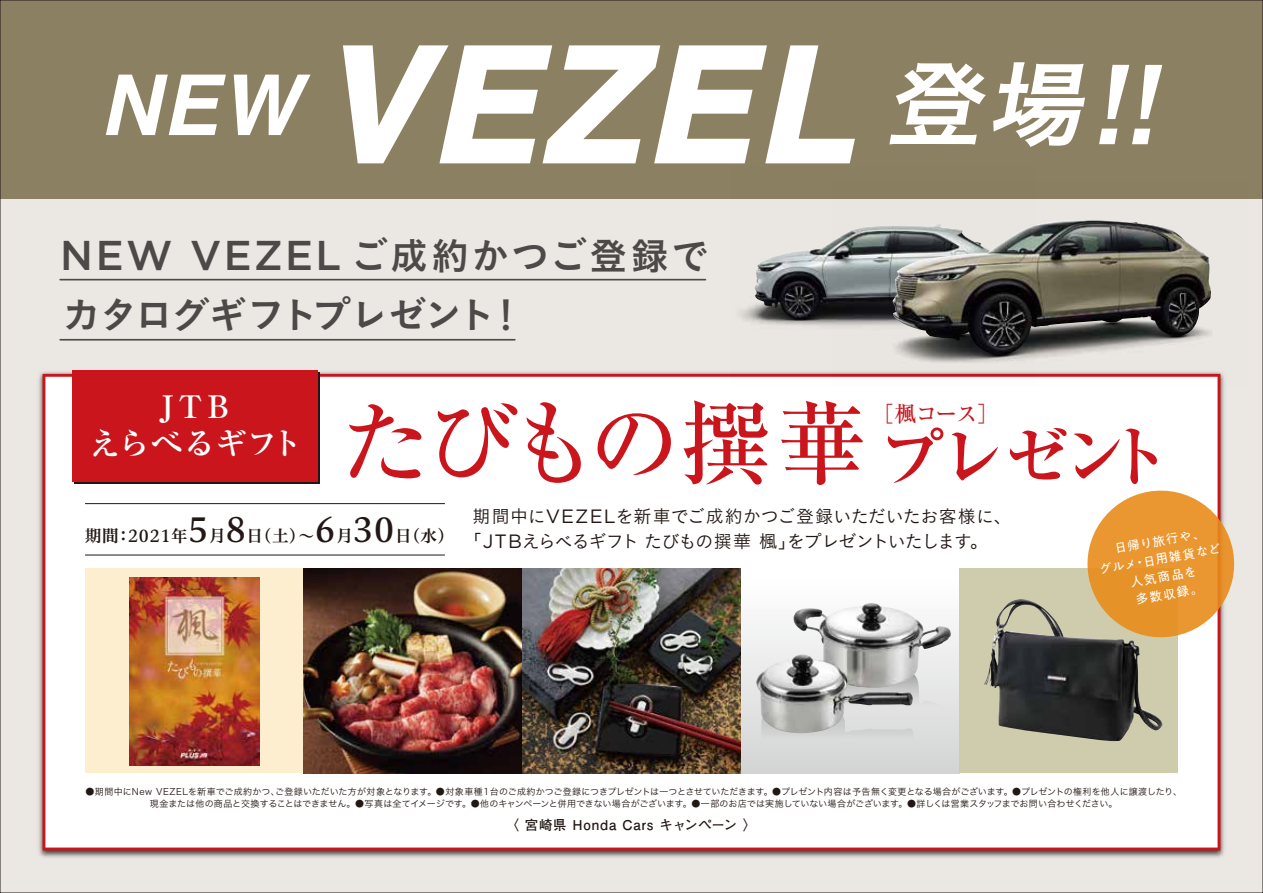
<style>
.page{position:relative;width:1263px;height:893px;background:#8c8062}
.page>*{position:absolute;margin:0;border:0;box-sizing:border-box;transform-origin:0 0}
.t1{font:italic 700 158.1px "Helvetica";letter-spacing:.04em;color:#fff}
.t2{font:italic 96px "Koburina Go Std W6";color:#fff}
.t3{font:500 91.5px "Ryumin Pro";letter-spacing:-.05em;color:#ca151d}
.t4{font:italic 700 84px "Helvetica";color:#fff}
.t5{font:37.65px/59.6px "Koburina Go Std W6";letter-spacing:.005em;color:#4c4948}
.t6{font:700 31.05px/36.9px "Ryumin Pro";letter-spacing:.03em;color:#fff;text-align:center}
.t7{font:500 21.9px "Ryumin Pro";color:#ca151d}
.t8{font:18px/25.2px "Koburina Go Std W3";letter-spacing:-.03em;color:#221714}
.t9{font:700 13.5px "Futo Go B101 Pro";letter-spacing:.055em;color:#221714}
.t10{font:12.45px/18px "PA1 Gothic Std";color:#fff;text-align:center}
.t11{font:9px/12px "Hira Kaku Pro W3";letter-spacing:-.005em;color:#221714;text-align:center}
.s1{font-family:"Gotham";font-weight:500;font-size:41.7px}
.s2{font-family:"Gotham";font-weight:500;font-size:113.4px}
.s3{font-weight:700;font-size:66.75px}
.s4{font-family:"Gotham";font-size:19.2px}
</style>
<div class="page">
<div style="left:0;top:200px;width:1263px;height:693px;background:#ebe8e3"></div>
<svg style="left:343px;top:45px;width:512px;height:119px"></svg>
<img style="left:39px;top:371px;width:1185px;height:487px">
<div style="left:43px;top:374px;width:1177px;height:476px;background:#fff"></div>
<div style="left:85px;top:569px;width:219px;height:204px;background:#fceece"></div>
<img style="left:304px;top:569px;width:437px;height:204px">
<div style="left:741px;top:569px;width:218px;height:204px;background:linear-gradient(to bottom,#fff,#d4d4d4)"></div>
<div style="left:757px;top:733px;width:194px;height:40px;background:#d7d7d8"></div>
<img style="left:756px;top:603px;width:195px;height:130px">
<div style="left:959px;top:569px;width:219px;height:204px;background:#cfccae"></div>
<img style="left:984px;top:599px;width:178px;height:142px">
<hr style="left:85px;top:555px;width:360px;height:1px;background:#221714">
<hr style="left:85px;top:503px;width:360px;height:1px;background:#221714">
<hr style="left:60px;top:279px;width:645px;height:1px;background:#4c4948">
<hr style="left:60px;top:339px;width:455px;height:2px;background:#4c4948">
<svg style="left:1087px;top:491px;width:147px;height:146px;background:#e8a552"></svg>
<img style="left:129px;top:577px;width:131px;height:188px">
<div style="left:75px;top:373px;width:245px;height:111px;background:#221714"></div>
<div style="left:72px;top:370px;width:246px;height:112px;background:#ca151d"></div>
<img style="left:731px;top:199px;width:101px;height:186px">
<img style="left:754px;top:224px;width:78px;height:95px">
<img style="left:832px;top:199px;width:417px;height:188px">
<img style="left:892px;top:220px;width:261px;height:135px">
<h3 class="t4" style="left:100px;top:36px;width:201px">NEW</h3>
<h1 class="t1" style="left:317px;top:-24px;width:536px">VEZEL</h1>
<h3 class="t5" style="left:60px;top:227px;width:650px"><span class="s1">NEW VEZEL</span> ご成約かつご登録でカタログギフトプレゼント！</h3>
<h2 class="t2" style="left:883px;top:30px;width:301px">登場<span class="s2">!!</span></h2>
<h3 class="t6" style="left:90px;top:386px;width:214px">JTB<br>えらべるギフト</h3>
<h3 class="t3" style="left:340px;top:371px;width:833px">たびもの撰華<span class="s3">プレゼント</span></h3>
<h3 class="t7" style="left:872px;top:397px;width:129px">［楓コース］</h3>
<h3 class="t8" style="left:85px;top:503px;width:928px;text-indent:388px">期間中に<span class="s4">VEZEL</span>を新車でご成約かつご登録いただいたお客様に、<sup>期間：2021年</sup><sup>5</sup><sup>月</sup><sup>8</sup><sup>日（土）～</sup><sup>6</sup><sup>月</sup><sup>30</sup><sup>日（水）</sup>「<span class="s4">JTB</span>えらべるギフトたびもの撰華楓」をプレゼントいたします。</h3>
<h3 class="t10" style="left:1095px;top:544px;width:125px;rotate:-10deg">日帰り旅行や、<br>グルメ・日用雑貨など人気商品を<br>多数収録。</h3>
<p class="t11" style="left:85px;top:785px;width:1098px">●期間中にNew VEZELを新車でご成約かつ、ご登録いただいた方が対象となります。●対象車種1台のご成約かつご登録につきプレゼントは一つとさせていただきます。●プレゼント内容は予告無く変更となる場合がございます。●プレゼントの権利を他人に譲渡したり、現金または他の商品と交換することはできません。●写真は全てイメージです。●他のキャンペーンと併用できない場合がございます。●一部のお店では実施していない場合がございます。●詳しくは営業スタッフまでお問い合わせください。</p>
<h3 class="t9" style="left:506px;top:814px;width:252px">〈 宮崎県 Honda Cars キャンペーン 〉</h3>
</div>
